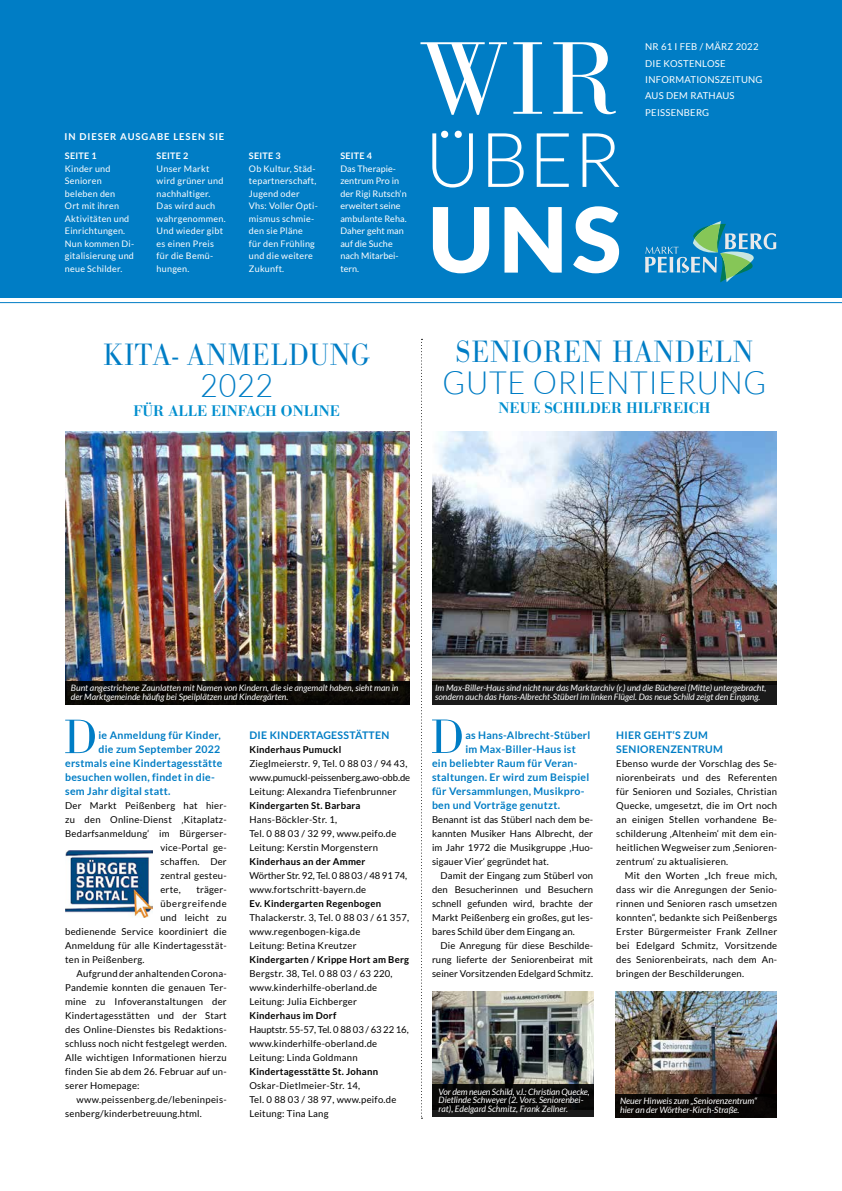
<style>
.page{position:relative;width:842px;height:1191px;background:#fff}
.page>*{position:absolute;margin:0;border:0;box-sizing:border-box;transform-origin:0 0}
.t1{font:300 107.2px "Bodoni Antiqua T";color:#fff}
.t2{font:900 89.9px "Lato";color:#fff}
.t3{font:300 75.6px "Lato";color:#fff}
.t4{font:57.4px "Lato";color:#fff}
.t5{font:300 50.1px "Bodoni Antiqua T";color:#007dc5}
.t6{font:300 32px "Bodoni Antiqua T";letter-spacing:.025em;color:#007dc5;scale:.95 1}
.t7{font:300 32px "Lato";letter-spacing:.025em;color:#007dc5;scale:.95 1}
.t8{font:600 16px "Bodoni Antiqua T";color:#008ece}
.t9{font:700 10.5px/14px "Lato";letter-spacing:.025em;color:#007dc5}
.t10{font:9.5px/14px "Lato";letter-spacing:.025em;color:#000}
.t11{font:700 9.5px "Lato";letter-spacing:.025em;color:#000}
.t12{font:9.5px/16.3px "Lato";letter-spacing:.025em;color:#fff}
.t13{font:700 9.5px "Lato";letter-spacing:.1em;color:#fff}
.t14{font:9.5px "Lato";letter-spacing:.065em;color:#000}
.t15{font:9px/12.5px "Lato";letter-spacing:.025em;color:#fff}
.t16{font:9px/12.5px "Lato";letter-spacing:.005em;color:#fff}
.t17{font:700 9px "Lato";letter-spacing:.025em;color:#fff}
.t18{font:italic 8.8px/8.8px "Lato";letter-spacing:-.005em;color:#fff}
</style>
<div class="page">
<div style="left:0;top:0;width:842px;height:298px;background:#007dc5"></div>
<hr style="left:0;top:302px;width:842px;height:1px;background:#007dc5">
<svg style="left:645px;top:221px;width:131px;height:61px"></svg>
<img style="left:432px;top:432px;width:345px;height:249px">
<img style="left:432px;top:991px;width:161px;height:93px">
<img style="left:65px;top:432px;width:345px;height:249px">
<svg style="left:421px;top:339px;width:1px;height:779px"></svg>
<img style="left:615px;top:992px;width:161px;height:102px">
<div style="left:65px;top:681px;width:345px;height:24px;background:#0a0805"></div>
<div style="left:432px;top:681px;width:345px;height:24px;background:linear-gradient(to bottom,#151414,#1c1c1c)"></div>
<div style="left:432px;top:1084px;width:162px;height:32px;background:linear-gradient(to bottom,#040403,#131313)"></div>
<div style="left:615px;top:1094px;width:161px;height:23px;background:#090604"></div>
<img style="left:65px;top:850px;width:88px;height:67px">
<p class="t13" style="left:65px;top:131px;width:161px">IN DIESER AUSGABE LESEN SIE</p>
<p class="t17" style="left:65px;top:151px;width:33px">SEITE 1</p>
<p class="t15" style="left:65px;top:162px;width:71px">Kinder und<br>Senioren beleben den<br>Ort mit ihren<br>Aktivitäten und<br>Einrichtungen.<br>Nun kommen Di&shy;gitalisierung und neue Schilder.</p>
<p class="t17" style="left:157px;top:151px;width:33px">SEITE 2</p>
<p class="t15" style="left:157px;top:162px;width:71px">Unser Markt wird grüner und nachhaltiger.<br>Das wird auch wahrgenommen.<br>Und wieder gibt es einen Preis für die Bemü&shy;hungen.</p>
<p class="t17" style="left:249px;top:151px;width:33px">SEITE 3</p>
<p class="t15" style="left:249px;top:162px;width:70px">Ob Kultur, Städ&shy;tepartnerschaft,<br>Jugend oder<br>Vhs: Voller Opti&shy;mismus schmie&shy;den sie Pläne<br>für den Frühling und die weitere<br>Zukunft.</p>
<p class="t17" style="left:340px;top:151px;width:33px">SEITE 4</p>
<p class="t16" style="left:340px;top:162px;width:68px">Das Therapie&shy;zentrum Pro in der Rigi Rutsch‘n erweitert seine ambulante Reha.<br>Daher geht man auf die Suche nach Mitarbei&shy;tern.</p>
<h1 class="t1" style="left:422px;top:16px;width:199px">WIR</h1>
<h3 class="t3" style="left:425px;top:119px;width:198px">UBER</h3>
<h2 class="t2" style="left:428px;top:187px;width:194px">UNS</h2>
<h3 class="t4" style="left:438px;top:85px;width:27px">..</h3>
<p class="t12" style="left:645px;top:39px;width:119px">NR 61 I FEB / MÄRZ 2022<br>DIE KOSTENLOSE<br>INFORMATIONSZEITUNG<br>AUS DEM RATHAUS<br>PEISSENBERG</p>
<h3 class="t6" style="left:103px;top:335px;width:282px">KITA- ANMELDUNG</h3>
<h3 class="t7" style="left:200px;top:368px;width:78px">2022</h3>
<h3 class="t8" style="left:133px;top:401px;width:208px">FÜR ALLE EINFACH ONLINE</h3>
<h3 class="t6" style="left:456px;top:332px;width:315px">SENIOREN HANDELN</h3>
<h3 class="t7" style="left:442px;top:365px;width:342px">GUTE ORIENTIERUNG</h3>
<h3 class="t8" style="left:499px;top:398px;width:213px">NEUE SCHILDER HILFREICH</h3>
<p class="t18" style="left:71px;top:684px;width:329px">Bunt angestrichene Zaunlatten mit Namen von Kindern, die sie angemalt haben, sieht man in der Marktgemeinde häufig bei Speilplätzen und Kindergärten.</p>
<p class="t18" style="left:435px;top:684px;width:333px">Im Max-Biller-Haus sind nicht nur das Marktarchiv (r.) und die Bücherei (Mitte) untergebracht, sondern auch das Hans-Albrecht-Stüberl im linken Flügel. Das neue Schild zeigt den Eingang.</p>
<h3 class="t5" style="left:64px;top:707px;width:35px">D</h3>
<p class="t9" style="left:99px;top:728px;width:124px">ie Anmeldung für Kinder,</p>
<p class="t9" style="left:99px;top:742px;width:123px">die zum September 2022</p>
<p class="t9" style="left:65px;top:756px;width:159px">erstmals eine Kindertagesstätte</p>
<p class="t9" style="left:65px;top:770px;width:151px">besuchen wollen, findet in die-</p>
<p class="t9" style="left:65px;top:784px;width:107px">sem Jahr digital statt.</p>
<p class="t10" style="left:65px;top:798px;width:163px">Der Markt Peißenberg hat hier-</p>
<p class="t10" style="left:65px;top:812px;width:163px">zu den Online-Dienst ‚Kitaplatz-</p>
<p class="t10" style="left:65px;top:826px;width:163px">Bedarfsanmeldung‘ im Bürgerser-</p>
<p class="t10" style="left:160px;top:840px;width:68px">vice-Portal ge-</p>
<p class="t10" style="left:160px;top:854px;width:68px">schaffen. Der</p>
<p class="t10" style="left:160px;top:868px;width:68px">zentral gesteu-</p>
<p class="t10" style="left:160px;top:882px;width:22px">erte,</p>
<p class="t10" style="left:196px;top:882px;width:32px">träger-</p>
<p class="t14" style="left:160px;top:898px;width:68px">übergreifende</p>
<p class="t10" style="left:160px;top:910px;width:68px">und leicht zu</p>
<p class="t10" style="left:65px;top:924px;width:163px">bedienende Service koordiniert die</p>
<p class="t10" style="left:65px;top:938px;width:163px">Anmeldung für alle Kindertagesstät-</p>
<p class="t10" style="left:65px;top:952px;width:81px">ten in Peißenberg.</p>
<p class="t10" style="left:77px;top:966px;width:152px">Aufgrund der anhaltenden Corona-</p>
<p class="t10" style="left:65px;top:980px;width:163px">Pandemie konnten die genauen Ter-</p>
<p class="t10" style="left:65px;top:994px;width:163px">mine zu Infoveranstaltungen der</p>
<p class="t10" style="left:65px;top:1008px;width:163px">Kindertagesstätten und der Start</p>
<p class="t10" style="left:65px;top:1022px;width:163px">des Online-Dienstes bis Redaktions-</p>
<p class="t10" style="left:65px;top:1036px;width:163px">schluss noch nicht festgelegt werden.</p>
<p class="t10" style="left:65px;top:1050px;width:163px">Alle wichtigen Informationen hierzu</p>
<p class="t10" style="left:65px;top:1064px;width:163px">finden Sie ab dem 26. Februar auf un-</p>
<p class="t10" style="left:65px;top:1078px;width:76px">serer Homepage:</p>
<p class="t10" style="left:77px;top:1092px;width:152px">www.peissenberg.de/lebeninpeis-</p>
<p class="t10" style="left:65px;top:1106px;width:138px">senberg/kinderbetreuung.html.</p>
<p class="t9" style="left:249px;top:728px;width:141px">DIE KINDERTAGESSTÄTTEN</p>
<p class="t11" style="left:249px;top:744px;width:93px">Kinderhaus Pumuckl</p>
<p class="t10" style="left:249px;top:756px;width:162px">Zieglmeierstr. 9, Tel. 0 88 03 / 94 43, www.pumuckl-peissenberg.awo-obb.de<br>Leitung: Alexandra Tiefenbrunner</p>
<p class="t11" style="left:249px;top:800px;width:113px">Kindergarten St. Barbara</p>
<p class="t10" style="left:249px;top:812px;width:148px">Hans-Böckler-Str. 1,<br>Tel. 0 88 03 / 32 99, www.peifo.de<br>Leitung: Kerstin Morgenstern</p>
<p class="t11" style="left:249px;top:856px;width:118px">Kinderhaus an der Ammer</p>
<p class="t10" style="left:249px;top:868px;width:159px">Wörther Str. 92, Tel. 0 88 03 / 48 91 74, www.fortschritt-bayern.de</p>
<p class="t11" style="left:249px;top:898px;width:133px">Ev. Kindergarten Regenbogen</p>
<p class="t10" style="left:249px;top:910px;width:161px">Thalackerstr. 3, Tel. 0 88 03 / 61 357, www.regenbogen-kiga.de<br>Leitung: Betina Kreutzer</p>
<p class="t11" style="left:249px;top:954px;width:161px">Kindergarten / Krippe Hort am Berg</p>
<p class="t10" style="left:249px;top:966px;width:145px">Bergstr. 38, Tel. 0 88 03 / 63 220, www.kinderhilfe-oberland.de<br>Leitung: Julia Eichberger</p>
<p class="t11" style="left:249px;top:1010px;width:88px">Kinderhaus im Dorf</p>
<p class="t10" style="left:249px;top:1022px;width:161px">Hauptstr. 55-57, Tel. 0 88 03 / 63 22 16, www.kinderhilfe-oberland.de<br>Leitung: Linda Goldmann</p>
<p class="t11" style="left:249px;top:1066px;width:130px">Kindertagesstätte St. Johann</p>
<p class="t10" style="left:249px;top:1078px;width:148px">Oskar-Dietlmeier-Str. 14,<br>Tel. 0 88 03 / 38 97, www.peifo.de<br>Leitung: Tina Lang</p>
<h3 class="t5" style="left:430px;top:707px;width:35px">D</h3>
<p class="t9" style="left:465px;top:728px;width:126px">as Hans-Albrecht-Stüberl</p>
<p class="t9" style="left:465px;top:742px;width:112px">im Max-Biller-Haus ist</p>
<p class="t9" style="left:432px;top:756px;width:147px">ein beliebter Raum für Veran-</p>
<p class="t9" style="left:432px;top:770px;width:159px">staltungen. Er wird zum Beispiel</p>
<p class="t9" style="left:432px;top:784px;width:154px">für Versammlungen, Musikpro-</p>
<p class="t9" style="left:432px;top:798px;width:130px">ben und Vorträge genutzt.</p>
<p class="t10" style="left:432px;top:812px;width:163px;text-align:justify">Benannt ist das Stüberl nach dem be&shy;kannten Musiker Hans Albrecht, der im Jahr 1972 die Musikgruppe ‚Huo&shy;sigauer Vier‘ gegründet hat.</p>
<p class="t10" style="left:432px;top:868px;width:163px;text-align:justify;text-indent:9px">Damit der Eingang zum Stüberl von den Besucherinnen und Besuchern schnell gefunden wird, brachte der Markt Peißenberg ein großes, gut les&shy;bares Schild über dem Eingang an.</p>
<p class="t10" style="left:432px;top:938px;width:163px;text-align:justify;text-indent:9px">Die Anregung für diese Beschilde&shy;rung lieferte der Seniorenbeirat mit seiner Vorsitzenden Edelgard Schmitz.</p>
<p class="t9" style="left:616px;top:727px;width:108px">HIER GEHT‘S ZUM<br>SENIORENZENTRUM</p>
<p class="t10" style="left:616px;top:756px;width:162px;text-align:justify">Ebenso wurde der Vorschlag des Se&shy;niorenbeirats und des Referenten für Senioren und Soziales, Christian Quecke, umgesetzt, die im Ort noch an einigen Stellen vorhandene Be&shy;schilderung ‚Altenheim‘ mit dem ein&shy;heitlichen Wegweiser zum ‚Senioren&shy;zentrum‘ zu aktualisieren.</p>
<p class="t10" style="left:616px;top:868px;width:162px;text-align:justify;text-indent:9px">Mit den Worten „Ich freue mich, dass wir die Anregungen der Senio&shy;rinnen und Senioren rasch umsetzen konnten“, bedankte sich Peißenbergs Erster Bürgermeister Frank Zellner bei Edelgard Schmitz, Vorsitzende des Seniorenbeirats, nach dem An&shy;bringen der Beschilderungen.</p>
<p class="t18" style="left:439px;top:1087px;width:153px">Vor dem neuen Schild, v.l.: Christian Quecke,<br>Dietlinde Schweyer (2. Vors. Seniorenbei&shy;rat), Edelgard Schmitz, Frank Zellner.</p>
<p class="t18" style="left:620px;top:1096px;width:139px">Neuer Hinweis zum „Seniorenzentrum“ hier an der Wörther-Kirch-Straße.</p>
</div>
